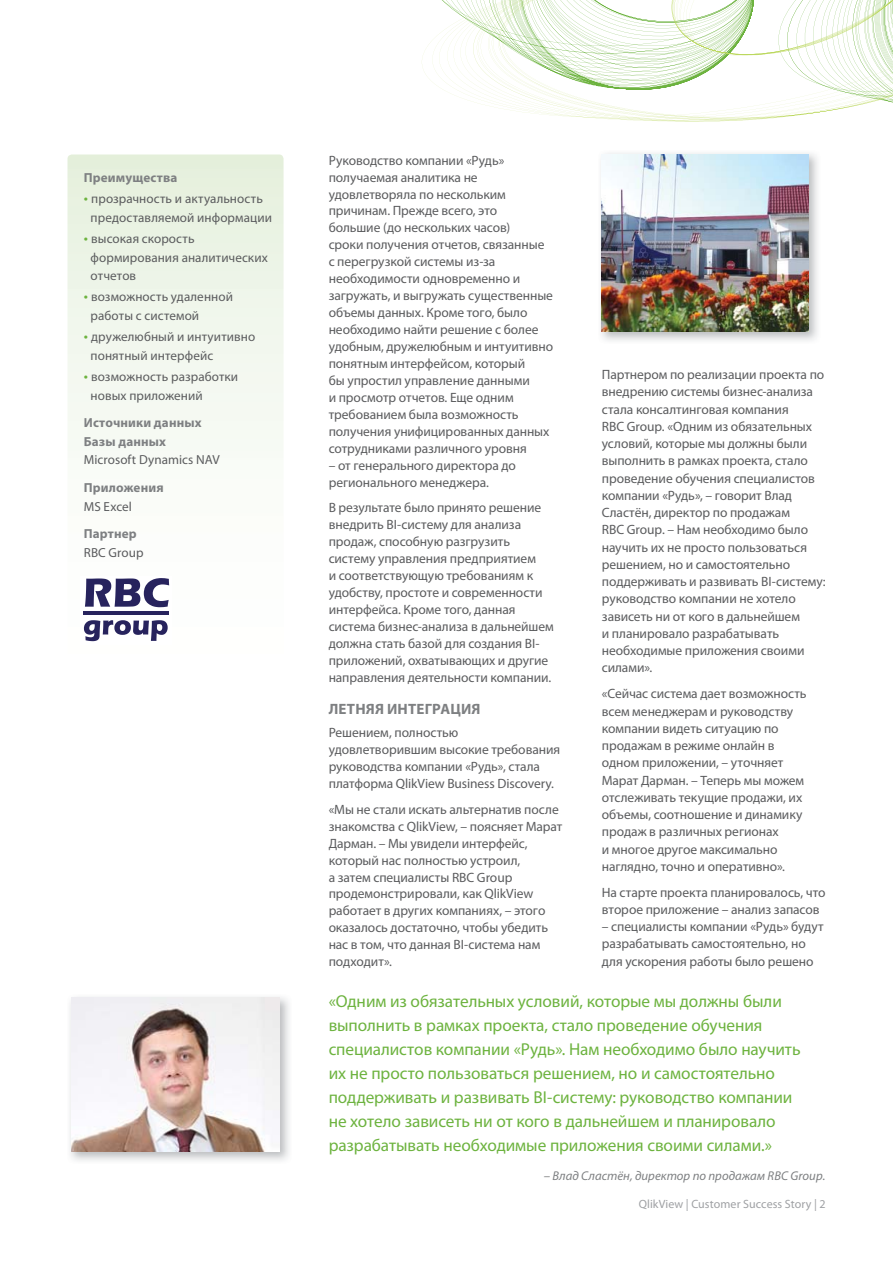
<style>
.page{position:relative;width:893px;height:1263px;background:#fff}
.page>*{position:absolute;margin:0;border:0;box-sizing:border-box;transform-origin:0 0}
.t1{font:17.25px/24px "Myriad Pro";letter-spacing:-.005em;color:#6db33f}
.t2{font:700 15px "Myriad Pro";letter-spacing:.015em;color:#7e8082}
.t3{font:13.5px/17px "Myriad Pro";letter-spacing:-.005em;color:#5b5c5e}
.t4{font:13.2px/18.8px "Myriad Pro";letter-spacing:.005em;color:#5b5c5e}
.t5{font:700 13.2px/18.8px "Myriad Pro";letter-spacing:.01em;color:#7e8082}
.t6{font:italic 12.75px "Myriad Pro";color:#7e8082}
.t7{font:12px "Myriad Pro";letter-spacing:.005em;color:#9fa1a4}
.s1{font-size:15px;color:#6db33f}
</style>
<div class="page">
<svg style="left:421px;top:0;width:472px;height:120px"></svg>
<div style="left:68px;top:155px;width:216px;height:589px;background:linear-gradient(to bottom,#e8f1e1,#fff);border-radius:4px"></div>
<div style="left:80px;top:576px;width:92px;height:69px;background:#fff"></div>
<svg style="left:85px;top:578px;width:84px;height:29px"></svg>
<svg style="left:84px;top:620px;width:84px;height:21px"></svg>
<hr style="left:83px;top:612px;width:86px;height:3px;background:#27235d">
<img style="left:70px;top:997px;width:219px;height:164px">
<img style="left:71px;top:998px;width:209px;height:153px">
<img style="left:601px;top:153px;width:217px;height:188px">
<img style="left:602px;top:155px;width:206px;height:176px">
<p class="t5" style="left:84px;top:170px;width:95px">Преимущества</p>
<p class="t4" style="left:91px;top:191px;width:183px;text-indent:-7px"><span class="s1">•</span> прозрачность и актуальность предоставляемой информации</p>
<p class="t4" style="left:91px;top:230px;width:179px;text-indent:-7px"><span class="s1">•</span> высокая скорость формирования аналитических отчетов</p>
<p class="t4" style="left:91px;top:289px;width:144px;text-indent:-7px"><span class="s1">•</span> возможность удаленной работы с системой</p>
<p class="t4" style="left:91px;top:329px;width:166px;text-indent:-7px"><span class="s1">•</span> дружелюбный и интуитивно понятный интерфейс</p>
<p class="t4" style="left:91px;top:368px;width:149px;text-indent:-7px"><span class="s1">•</span> возможность разработки новых приложений</p>
<p class="t5" style="left:84px;top:414px;width:119px">Источники данных<br>Базы данных</p>
<p class="t4" style="left:84px;top:452px;width:137px">Microsoft Dynamics NAV</p>
<p class="t5" style="left:84px;top:479px;width:81px">Приложения</p>
<p class="t4" style="left:84px;top:498px;width:50px">MS Excel</p>
<p class="t5" style="left:84px;top:525px;width:54px">Партнер</p>
<p class="t4" style="left:84px;top:544px;width:61px">RBC Group</p>
<p class="t3" style="left:329px;top:153px;width:226px">Руководство компании «Рудь» получаемая аналитика не удовлетворяла по нескольким причинам. Прежде всего, это<br>большие (до нескольких часов)<br>сроки получения отчетов, связанные с перегрузкой системы из-за необходимости одновременно и загружать, и выгружать существенные объемы данных. Кроме того, было необходимо найти решение с более удобным, дружелюбным и интуитивно понятным интерфейсом, который<br>бы упростил управление данными<br>и просмотр отчетов. Еще одним требованием была возможность получения унифицированных данных сотрудниками различного уровня</p>
<p class="t3" style="left:329px;top:458px;width:189px">– от генерального директора до регионального менеджера.</p>
<p class="t3" style="left:329px;top:501px;width:227px">В результате было принято решение внедрить BI-систему для анализа продаж, способную разгрузить систему управления предприятием<br>и соответствующую требованиям к удобству, простоте и современности интерфейса. Кроме того, данная система бизнес-анализа в дальнейшем должна стать базой для создания BI&shy;приложений, охватывающих и другие направления деятельности компании.</p>
<p class="t2" style="left:329px;top:703px;width:153px">ЛЕТНЯЯ ИНТЕГРАЦИЯ</p>
<p class="t3" style="left:329px;top:726px;width:233px">Решением, полностью удовлетворившим высокие требования руководства компании «Рудь», стала платформа QlikView Business Discovery.</p>
<p class="t3" style="left:329px;top:802px;width:235px">«Мы не стали искать альтернатив после знакомства с QlikView, – поясняет Марат<br>Дарман. – Мы увидели интерфейс, который нас полностью устроил,<br>а затем специалисты RBC Group продемонстрировали, как QlikView работает в других компаниях, – этого оказалось достаточно, чтобы убедить нас в том, что данная BI-система нам подходит».</p>
<p class="t1" style="left:329px;top:991px;width:473px">«Одним из обязательных условий, которые мы должны были выполнить в рамках проекта, стало проведение обучения специалистов компании «Рудь». Нам необходимо было научить их не просто пользоваться решением, но и самостоятельно поддерживать и развивать BI-систему: руководство компании не хотело зависеть ни от кого в дальнейшем и планировало разрабатывать необходимые приложения своими силами.»</p>
<p class="t6" style="left:544px;top:1171px;width:283px">– Влад Сластён, директор по продажам RBC Group.</p>
<p class="t3" style="left:602px;top:367px;width:225px">Партнером по реализации проекта по внедрению системы бизнес-анализа стала консалтинговая компания<br>RBC Group. «Одним из обязательных условий, которые мы должны были выполнить в рамках проекта, стало проведение обучения специалистов компании «Рудь», – говорит Влад<br>Сластён, директор по продажам<br>RBC Group. – Нам необходимо было научить их не просто пользоваться решением, но и самостоятельно поддерживать и развивать BI-систему: руководство компании не хотело зависеть ни от кого в дальнейшем<br>и планировало разрабатывать необходимые приложения своими силами».</p>
<p class="t3" style="left:602px;top:687px;width:206px">«Сейчас система дает возможность всем менеджерам и руководству компании видеть ситуацию по продажам в режиме онлайн в одном приложении, – уточняет<br>Марат Дарман. – Теперь мы можем отслеживать текущие продажи, их объемы, соотношение и динамику продаж в различных регионах<br>и многое другое максимально наглядно, точно и оперативно».</p>
<p class="t3" style="left:602px;top:885px;width:225px">На старте проекта планировалось, что второе приложение – анализ запасов</p>
<p class="t3" style="left:602px;top:919px;width:223px">– специалисты компании «Рудь» будут разрабатывать самостоятельно, но для ускорения работы было решено</p>
<p class="t7" style="left:639px;top:1199px;width:188px">QlikView | Customer Success Story | 2</p>
</div>
